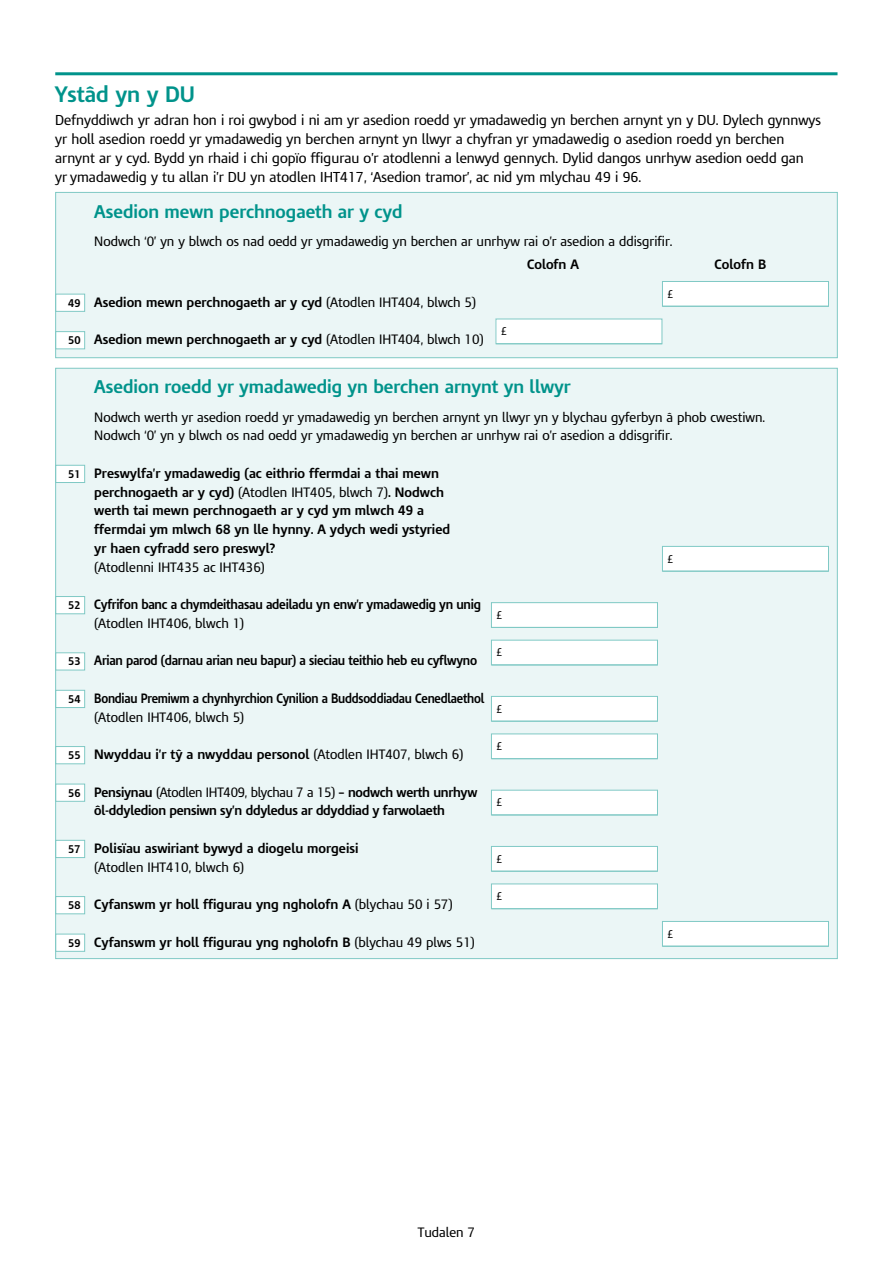
<style>
.page{position:relative;width:893px;height:1263px;background:#fff}
.page>*{position:absolute;margin:0;border:0;box-sizing:border-box;transform-origin:0 0}
.t1{font:700 21px "HMRC Modena";color:#00938b}
.t2{font:700 17.25px "HMRC Modena";color:#00938b}
.t3{font:13.5px/18.8px "HMRC Modena";color:#000}
.t4{font:700 12.75px/18.8px "HMRC Modena";color:#000}
.t5{font:12.75px/18.8px "HMRC Modena";color:#000}
.t6{font:700 12.75px/18.8px "HMRC Modena";letter-spacing:-.02em;color:#000;text-align:center}
.t7{font:700 12.75px/18.8px "HMRC Modena";letter-spacing:-.02em;color:#000;scale:.9 1}
.t8{font:700 12.75px/18.8px "HMRC Modena";letter-spacing:-.02em;color:#000;scale:.94 1}
.t9{font:700 12.75px "HMRC Modena";letter-spacing:-.02em;color:#000;scale:.93 1}
.t10{font:10.5px "HMRC Modena";color:#000}
.s1{font-size:10.5px}
.s2{font-weight:400}
</style>
<div class="page">
<hr style="left:55px;top:72px;width:782px;height:3px;background:#00938b">
<div style="left:56px;top:192px;width:781px;height:166px;background:#ebf6f6"></div>
<div style="left:56px;top:294px;width:29px;height:17px;background:#fff"></div>
<div style="left:55px;top:294px;width:30px;height:18px;border:1px solid #80c9c5"></div>
<div style="left:662px;top:281px;width:166px;height:25px;background:#fff"></div>
<div style="left:662px;top:281px;width:167px;height:26px;border:1px solid #80c9c5"></div>
<div style="left:56px;top:332px;width:29px;height:17px;background:#fff"></div>
<div style="left:55px;top:331px;width:30px;height:18px;border:1px solid #80c9c5"></div>
<div style="left:496px;top:319px;width:166px;height:25px;background:#fff"></div>
<div style="left:496px;top:319px;width:166px;height:25px;border:1px solid #80c9c5"></div>
<div style="left:55px;top:192px;width:783px;height:166px;border:1px solid #80c9c5"></div>
<div style="left:56px;top:368px;width:781px;height:590px;background:#ebf6f6"></div>
<div style="left:56px;top:465px;width:29px;height:17px;background:#fff"></div>
<div style="left:55px;top:465px;width:30px;height:18px;border:1px solid #80c9c5"></div>
<div style="left:662px;top:546px;width:166px;height:25px;background:#fff"></div>
<hr style="left:663px;top:571px;width:166px;height:1px;background:#80c9c5">
<div style="left:662px;top:546px;width:167px;height:25px;border:1px solid #80c9c5"></div>
<div style="left:56px;top:596px;width:29px;height:18px;background:#fff"></div>
<div style="left:55px;top:596px;width:30px;height:18px;border:1px solid #80c9c5"></div>
<div style="left:491px;top:603px;width:166px;height:24px;background:#fff"></div>
<div style="left:491px;top:602px;width:167px;height:26px;border:1px solid #80c9c5"></div>
<div style="left:56px;top:653px;width:29px;height:17px;background:#fff"></div>
<div style="left:55px;top:652px;width:30px;height:18px;border:1px solid #80c9c5"></div>
<div style="left:491px;top:640px;width:166px;height:25px;background:#fff"></div>
<div style="left:491px;top:640px;width:167px;height:25px;border:1px solid #80c9c5"></div>
<div style="left:56px;top:690px;width:29px;height:17px;background:#fff"></div>
<div style="left:55px;top:690px;width:30px;height:18px;border:1px solid #80c9c5"></div>
<div style="left:491px;top:696px;width:166px;height:25px;background:#fff"></div>
<hr style="left:492px;top:721px;width:166px;height:1px;background:#80c9c5">
<div style="left:491px;top:696px;width:167px;height:25px;border:1px solid #80c9c5"></div>
<div style="left:56px;top:746px;width:29px;height:18px;background:#fff"></div>
<div style="left:55px;top:746px;width:30px;height:18px;border:1px solid #80c9c5"></div>
<div style="left:491px;top:734px;width:166px;height:25px;background:#fff"></div>
<div style="left:491px;top:733px;width:167px;height:26px;border:1px solid #80c9c5"></div>
<div style="left:56px;top:784px;width:29px;height:17px;background:#fff"></div>
<div style="left:55px;top:784px;width:30px;height:18px;border:1px solid #80c9c5"></div>
<div style="left:491px;top:790px;width:166px;height:25px;background:#fff"></div>
<div style="left:491px;top:790px;width:167px;height:25px;border:1px solid #80c9c5"></div>
<div style="left:56px;top:840px;width:29px;height:17px;background:#fff"></div>
<div style="left:55px;top:840px;width:30px;height:18px;border:1px solid #80c9c5"></div>
<div style="left:491px;top:846px;width:166px;height:25px;background:#fff"></div>
<hr style="left:492px;top:871px;width:166px;height:1px;background:#80c9c5">
<div style="left:491px;top:846px;width:167px;height:25px;border:1px solid #80c9c5"></div>
<div style="left:56px;top:896px;width:29px;height:18px;background:#fff"></div>
<div style="left:55px;top:896px;width:30px;height:18px;border:1px solid #80c9c5"></div>
<div style="left:491px;top:884px;width:166px;height:25px;background:#fff"></div>
<div style="left:491px;top:883px;width:167px;height:26px;border:1px solid #80c9c5"></div>
<div style="left:56px;top:934px;width:29px;height:17px;background:#fff"></div>
<div style="left:55px;top:934px;width:30px;height:18px;border:1px solid #80c9c5"></div>
<div style="left:662px;top:921px;width:166px;height:25px;background:#fff"></div>
<hr style="left:663px;top:946px;width:166px;height:1px;background:#80c9c5">
<div style="left:662px;top:921px;width:167px;height:25px;border:1px solid #80c9c5"></div>
<h1 class="t1" style="left:55px;top:81px;width:141px">Ystâd yn y DU</h1>
<p class="t3" style="left:55px;top:111px;width:767px">Defnyddiwch yr adran hon i roi gwybod i ni am yr asedion roedd yr ymadawedig yn berchen arnynt yn y DU. Dylech gynnwys yr holl asedion roedd yr ymadawedig yn berchen arnynt yn llwyr a chyfran yr ymadawedig o asedion roedd yn berchen arnynt ar y cyd. Bydd yn rhaid i chi gopïo ffigurau o’r atodlenni a lenwyd gennych. Dylid dangos unrhyw asedion oedd gan<br>yr ymadawedig y tu allan i’r DU yn atodlen IHT417, ‘Asedion tramor’, ac nid ym mlychau 49 i 96.</p>
<h2 class="t2" style="left:94px;top:201px;width:310px">Asedion mewn perchnogaeth ar y cyd</h2>
<p class="t5" style="left:94px;top:232px;width:580px">Nodwch ‘0’ yn y blwch os nad oedd yr ymadawedig yn berchen ar unrhyw rai o’r asedion a ddisgrifir.</p>
<p class="t4" style="left:527px;top:255px;width:53px">Colofn A</p>
<p class="t4" style="left:715px;top:255px;width:53px">Colofn B</p>
<p class="t4" style="left:68px;top:293px;width:409px"><span class="s1">49</span> Asedion mewn perchnogaeth ar y cyd <span class="s2">(Atodlen IHT404, blwch 5)</span></p>
<p class="t10" style="left:667px;top:288px;width:8px">£</p>
<p class="t4" style="left:68px;top:330px;width:417px"><span class="s1">50</span> Asedion mewn perchnogaeth ar y cyd <span class="s2">(Atodlen IHT404, blwch 10)</span></p>
<p class="t10" style="left:501px;top:325px;width:8px">£</p>
<h2 class="t2" style="left:94px;top:376px;width:478px">Asedion roedd yr ymadawedig yn berchen arnynt yn llwyr</h2>
<p class="t5" style="left:94px;top:407px;width:672px">Nodwch werth yr asedion roedd yr ymadawedig yn berchen arnynt yn llwyr yn y blychau gyferbyn â phob cwestiwn.<br>Nodwch ‘0’ yn y blwch os nad oedd yr ymadawedig yn berchen ar unrhyw rai o’r asedion a ddisgrifir.</p>
<p class="t4" style="left:94px;top:464px;width:357px;text-indent:-26px"><span class="s1">51</span> Preswylfa’r ymadawedig (ac eithrio ffermdai a thai mewn perchnogaeth ar y cyd) <span class="s2">(Atodlen IHT405, blwch 7)</span>. Nodwch werth tai mewn perchnogaeth ar y cyd ym mlwch 49 a ffermdai ym mlwch 68 yn lle hynny. A ydych wedi ystyried yr haen cyfradd sero preswyl?</p>
<p class="t5" style="left:94px;top:557px;width:172px">(Atodlenni IHT435 ac IHT436)</p>
<p class="t10" style="left:667px;top:552px;width:8px">£</p>
<p class="t8" style="left:94px;top:595px;width:413px;text-indent:-26px"><span class="s1">52</span> Cyfrifon banc a chymdeithasau adeiladu yn enw’r ymadawedig yn unig <span class="s2">(Atodlen IHT406, blwch 1)</span></p>
<p class="t9" style="left:68px;top:653px;width:441px"><span class="s1">53</span> Arian parod (darnau arian neu bapur) a sieciau teithio heb eu cyflwyno</p>
<p class="t7" style="left:94px;top:689px;width:435px;text-indent:-26px"><span class="s1">54</span> Bondiau Premiwm a chynhyrchion Cynilion a Buddsoddiadau Cenedlaethol <span class="s2">(Atodlen IHT406, blwch 5)</span></p>
<p class="t4" style="left:68px;top:745px;width:397px"><span class="s1">55</span> Nwyddau i’r tŷ a nwyddau personol <span class="s2">(Atodlen IHT407, blwch 6)</span></p>
<p class="t6" style="left:68px;top:782px;width:411px"><span class="s1">56</span> Pensiynau <span class="s2">(Atodlen IHT409, blychau 7 a 15)</span> – nodwch werth unrhyw ôl-ddyledion pensiwn sy’n ddyledus ar ddyddiad y farwolaeth</p>
<p class="t4" style="left:94px;top:839px;width:266px;text-indent:-26px"><span class="s1">57</span> Polisïau aswiriant bywyd a diogelu morgeisi <span class="s2">(Atodlen IHT410, blwch 6)</span></p>
<p class="t4" style="left:68px;top:895px;width:386px"><span class="s1">58</span> Cyfanswm yr holl ffigurau yng ngholofn A <span class="s2">(blychau 50 i 57)</span></p>
<p class="t4" style="left:68px;top:932px;width:408px"><span class="s1">59</span> Cyfanswm yr holl ffigurau yng ngholofn B <span class="s2">(blychau 49 plws 51)</span></p>
<p class="t10" style="left:496px;top:609px;width:8px">£</p>
<p class="t10" style="left:496px;top:646px;width:8px">£</p>
<p class="t10" style="left:496px;top:702px;width:8px">£</p>
<p class="t10" style="left:496px;top:740px;width:8px">£</p>
<p class="t10" style="left:496px;top:796px;width:8px">£</p>
<p class="t10" style="left:496px;top:852px;width:8px">£</p>
<p class="t10" style="left:496px;top:890px;width:8px">£</p>
<p class="t5" style="left:418px;top:1223px;width:59px">Tudalen 7</p>
<p class="t10" style="left:667px;top:927px;width:8px">£</p>
</div>
